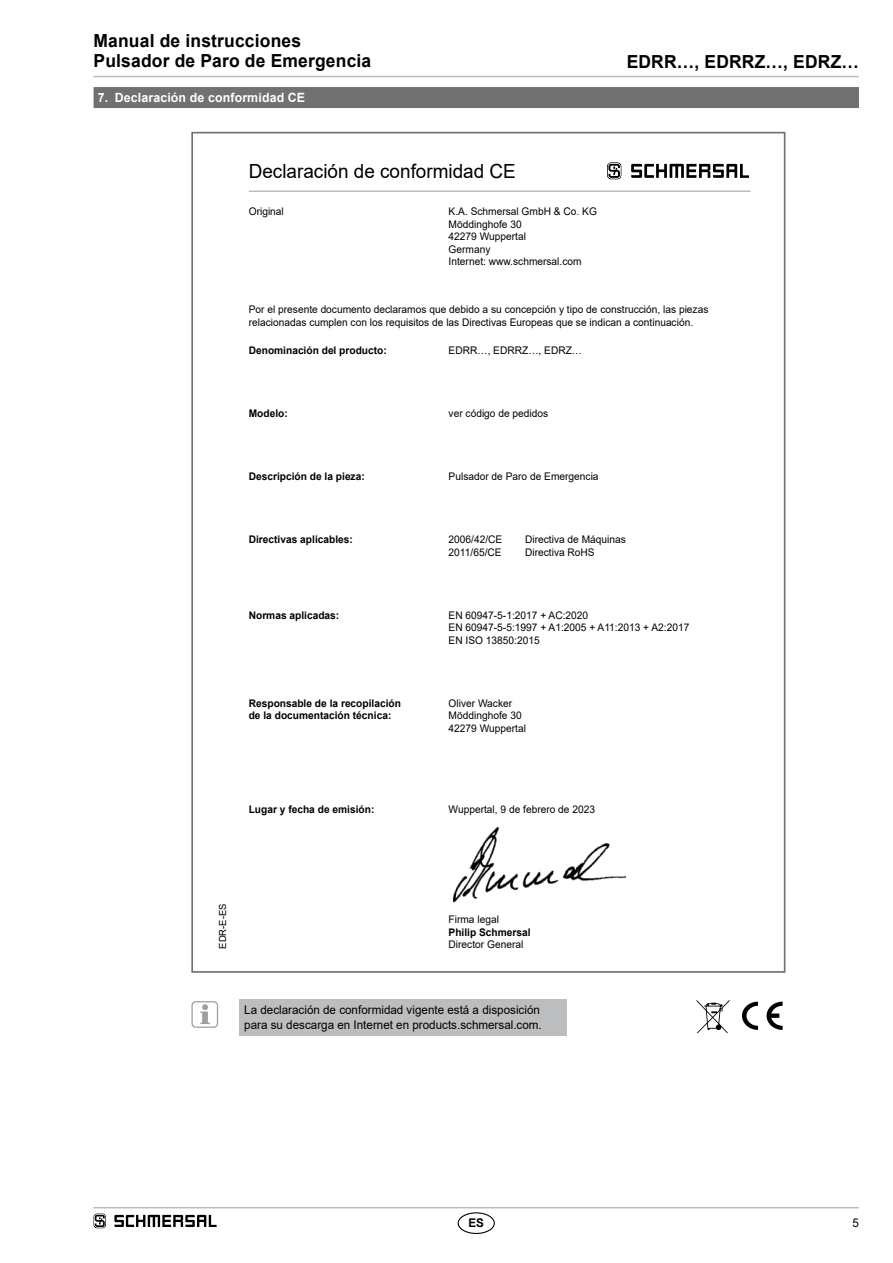
<style>
.page{position:relative;width:893px;height:1263px;background:#fff}
.page>*{position:absolute;margin:0;border:0;box-sizing:border-box;transform-origin:0 0}
.t1{font:19.5px "Arial";color:#000}
.t2{font:700 18px/20.2px "Arial";letter-spacing:.01em;color:#000}
.t3{font:700 12.75px "Arial";letter-spacing:.01em;color:#fff}
.t4{font:12px/15.1px "Arial";color:#000}
.t5{font:700 12px "Arial";color:#000}
.t6{font:10.5px/12.6px "Arial";color:#000}
.t7{font:700 10.5px/12.6px "Arial";color:#000}
.t8{font:9.75px "Arial";color:#000}
</style>
<div class="page">
<hr style="left:94px;top:1207px;width:765px;height:1px;background:#bbbdbe">
<hr style="left:94px;top:76px;width:765px;height:1px;background:#bbbdbe">
<div style="left:458px;top:1212px;width:37px;height:22px;border:1px solid #000;border-radius:50%"></div>
<div style="left:94px;top:87px;width:765px;height:21px;background:#707172"></div>
<svg style="left:94px;top:1213px;width:12px;height:15px"></svg>
<svg style="left:114px;top:1215px;width:103px;height:12px"></svg>
<img style="left:452px;top:827px;width:174px;height:76px">
<hr style="left:249px;top:190px;width:501px;height:2px;background:#bbbdbe">
<svg style="left:607px;top:162px;width:14px;height:17px"></svg>
<svg style="left:631px;top:164px;width:118px;height:14px"></svg>
<div style="left:239px;top:999px;width:328px;height:37px;background:#bbbdbe"></div>
<svg style="left:200px;top:1004px;width:10px;height:20px"></svg>
<div style="left:191px;top:1001px;width:27px;height:27px;border:1px solid #9c9e9f;border-radius:4px"></div>
<svg style="left:742px;top:1002px;width:16px;height:28px"></svg>
<svg style="left:767px;top:1002px;width:16px;height:28px"></svg>
<svg style="left:696px;top:999px;width:34px;height:34px"></svg>
<h2 class="t2" style="left:94px;top:31px;width:279px">Manual de instrucciones<br>Pulsador de Paro de Emergencia</h2>
<p class="t3" style="left:98px;top:89px;width:209px">7. Declaración de conformidad CE</p>
<h1 class="t1" style="left:249px;top:158px;width:269px">Declaración de conformidad CE</h1>
<p class="t6" style="left:249px;top:205px;width:37px">Original</p>
<p class="t6" style="left:449px;top:205px;width:150px">K.A. Schmersal GmbH &amp; Co. KG<br>Möddinghofe 30<br>42279 Wuppertal<br>Germany<br>Internet: www.schmersal.com</p>
<h2 class="t2" style="left:627px;top:52px;width:234px">EDRR…, EDRRZ…, EDRZ…</h2>
<p class="t6" style="left:249px;top:303px;width:461px">Por el presente documento declaramos que debido a su concepción y tipo de construcción, las piezas relacionadas cumplen con los requisitos de las Directivas Europeas que se indican a continuación.</p>
<p class="t7" style="left:249px;top:344px;width:140px">Denominación del producto:</p>
<p class="t6" style="left:449px;top:344px;width:135px">EDRR…, EDRRZ…, EDRZ…</p>
<p class="t7" style="left:249px;top:407px;width:41px">Modelo:</p>
<p class="t6" style="left:449px;top:407px;width:101px">ver código de pedidos</p>
<p class="t7" style="left:249px;top:470px;width:118px">Descripción de la pieza:</p>
<p class="t6" style="left:449px;top:470px;width:152px">Pulsador de Paro de Emergencia</p>
<p class="t7" style="left:249px;top:533px;width:106px">Directivas aplicables:</p>
<p class="t6" style="left:449px;top:533px;width:55px">2006/42/CE<br>2011/65/CE</p>
<p class="t6" style="left:525px;top:533px;width:102px">Directiva de Máquinas<br>Directiva RoHS</p>
<p class="t7" style="left:249px;top:609px;width:92px">Normas aplicadas:</p>
<p class="t6" style="left:449px;top:608px;width:242px">EN 60947-5-1:2017 + AC:2020<br>EN 60947-5-5:1997 + A1:2005 + A11:2013 + A2:2017<br>EN ISO 13850:2015</p>
<p class="t7" style="left:249px;top:697px;width:154px">Responsable de la recopilación de la documentación técnica:</p>
<p class="t6" style="left:449px;top:697px;width:79px">Oliver Wacker<br>Möddinghofe 30<br>42279 Wuppertal</p>
<p class="t7" style="left:249px;top:804px;width:127px">Lugar y fecha de emisión:</p>
<p class="t6" style="left:449px;top:803px;width:148px">Wuppertal, 9 de febrero de 2023</p>
<p class="t8" style="left:216px;top:949px;width:47px;rotate:-90deg">EDR-E-ES</p>
<p class="t6" style="left:449px;top:913px;width:52px">Firma legal</p>
<p class="t7" style="left:449px;top:926px;width:84px">Philip Schmersal</p>
<p class="t6" style="left:449px;top:938px;width:76px">Director General</p>
<p class="t4" style="left:244px;top:1002px;width:299px">La declaración de conformidad vigente está a disposición para su descarga en Internet en products.schmersal.com.</p>
<p class="t5" style="left:468px;top:1214px;width:17px">ES</p>
<p class="t4" style="left:852px;top:1215px;width:8px">5</p>
</div>
